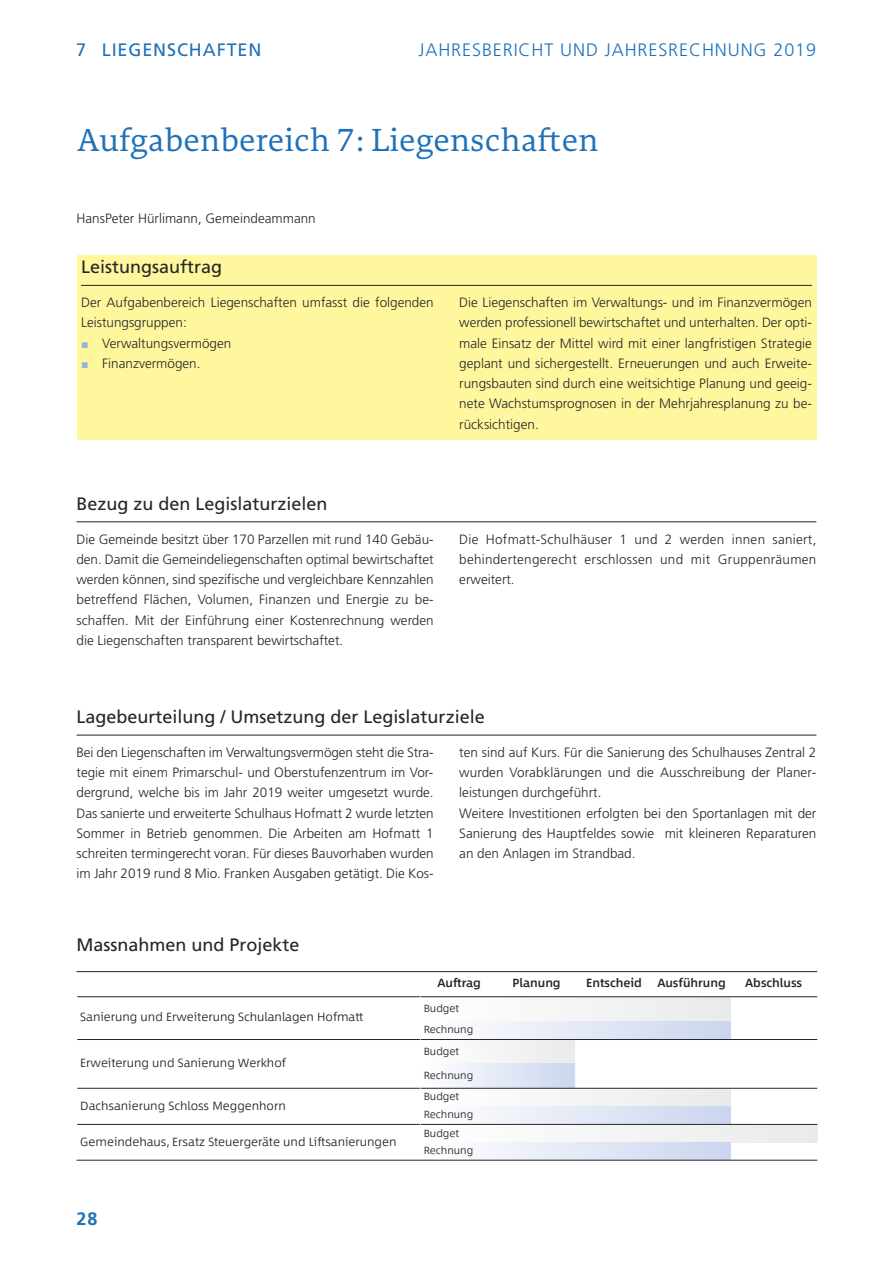
<style>
.page{position:relative;width:893px;height:1263px;background:#fff}
.page>*{position:absolute;margin:0;border:0;box-sizing:border-box;transform-origin:0 0}
.t1{font:300 31.5px "Edit Serif Pro";color:#1f71b9}
.t2{font:18px "Frutiger";color:#272526}
.t3{font:300 18px "Frutiger";letter-spacing:.05em;color:#1f71b9}
.t4{font:18px "Frutiger";letter-spacing:.05em;color:#1f71b9}
.t5{font:700 18px "Frutiger";color:#1f71b9}
.t6{font:300 13.5px/20.2px "Frutiger";color:#272526;text-align:justify}
.t7{font:300 12px "Between 1";color:#272526}
.t8{font:500 12px "Between 1";color:#272526}
.t9{font:300 10.5px "Between 1";color:#272526}
.s1{font-family:"European Pi Three";font-weight:400;color:#8fb8dc}
</style>
<div class="page">
<div style="left:77px;top:255px;width:739px;height:185px;background:#fff79e"></div>
<hr style="left:81px;top:285px;width:731px;height:1px;background:#272526">
<hr style="left:77px;top:521px;width:739px;height:1px;background:#272526">
<hr style="left:77px;top:735px;width:739px;height:1px;background:#272526">
<div style="left:421px;top:997px;width:309px;height:24px;background:#f4f5f5"></div>
<div style="left:421px;top:1021px;width:309px;height:18px;background:linear-gradient(to right,#fff,#cad5ee)"></div>
<div style="left:421px;top:1040px;width:154px;height:24px;background:#f4f5f5"></div>
<div style="left:421px;top:1064px;width:154px;height:24px;background:linear-gradient(to right,#fff,#cbd6ee)"></div>
<div style="left:421px;top:1089px;width:309px;height:17px;background:#f4f5f5"></div>
<div style="left:421px;top:1106px;width:309px;height:18px;background:linear-gradient(to right,#fff,#cad5ee)"></div>
<div style="left:421px;top:1125px;width:396px;height:17px;background:#f4f5f5"></div>
<div style="left:421px;top:1142px;width:309px;height:18px;background:linear-gradient(to right,#fff,#cad5ee)"></div>
<hr style="left:77px;top:971px;width:740px;height:1px;background:#272526">
<hr style="left:77px;top:996px;width:343px;height:1px;background:#272526">
<hr style="left:421px;top:996px;width:396px;height:1px;background:#272526">
<hr style="left:77px;top:1039px;width:343px;height:1px;background:#272526">
<hr style="left:421px;top:1039px;width:396px;height:1px;background:#272526">
<hr style="left:77px;top:1088px;width:343px;height:1px;background:#272526">
<hr style="left:421px;top:1088px;width:396px;height:1px;background:#272526">
<hr style="left:77px;top:1124px;width:343px;height:1px;background:#272526">
<hr style="left:421px;top:1124px;width:396px;height:1px;background:#272526">
<hr style="left:77px;top:1160px;width:740px;height:1px;background:#272526">
<p class="t4" style="left:76px;top:43px;width:187px">7 LIEGENSCHAFTEN</p>
<p class="t3" style="left:419px;top:43px;width:399px">JAHRESBERICHT UND JAHRESRECHNUNG 2019</p>
<p class="t1" style="left:77px;top:121px;width:524px">Aufgabenbereich 7: Liegenschaften</p>
<p class="t6" style="left:77px;top:209px;width:241px">HansPeter Hürlimann, Gemeindeammann</p>
<p class="t2" style="left:81px;top:260px;width:143px">Leistungsauftrag</p>
<p class="t6" style="left:81px;top:293px;width:354px">Der Aufgabenbereich Liegenschaften umfasst die folgenden<br>Leistungsgruppen:</p>
<p class="t6" style="left:81px;top:334px;width:152px"><span class="s1">-</span> Verwaltungsvermögen</p>
<p class="t6" style="left:81px;top:354px;width:121px"><span class="s1">-</span> Finanzvermögen.</p>
<p class="t6" style="left:459px;top:293px;width:354px">Die Liegenschaften im Verwaltungs- und im Finanzvermögen werden professionell bewirtschaftet und unterhalten. Der opti - male Einsatz der Mittel wird mit einer langfristigen Strategie geplant und sichergestellt. Erneuerungen und auch Erweite&shy;rungsbauten sind durch eine weitsichtige Planung und geeig&shy;nete Wachstumsprognosen in der Mehrjahresplanung zu be&shy;rücksichtigen.</p>
<p class="t2" style="left:77px;top:496px;width:253px">Bezug zu den Legislaturzielen</p>
<p class="t6" style="left:77px;top:530px;width:359px">Die Gemeinde besitzt über 170 Parzellen mit rund 140 Gebäu&shy;den. Damit die Gemeindeliegenschaften optimal bewirtschaftet werden können, sind spezifische und vergleichbare Kennzahlen betreffend Flächen, Volumen, Finanzen und Energie zu be&shy;schaffen. Mit der Einführung einer Kostenrechnung werden die Liegenschaften transparent bewirtschaftet.</p>
<p class="t6" style="left:459px;top:530px;width:359px">Die Hofmatt-Schulhäuser 1 und 2 werden innen saniert, behindertengerecht erschlossen und mit Gruppenräumen erweitert.</p>
<p class="t2" style="left:77px;top:709px;width:410px">Lagebeurteilung / Umsetzung der Legislaturziele</p>
<p class="t6" style="left:77px;top:743px;width:359px">Bei den Liegenschaften im Verwaltungsvermögen steht die Stra&shy;tegie mit einem Primarschul- und Oberstufenzentrum im Vor&shy;dergrund, welche bis im Jahr 2019 weiter umgesetzt wurde.<br>Das sanierte und erweiterte Schulhaus Hofmatt 2 wurde letzten Sommer in Betrieb genommen. Die Arbeiten am Hofmatt 1 schreiten termingerecht voran. Für dieses Bauvorhaben wurden im Jahr 2019 rund 8 Mio. Franken Ausgaben getätigt. Die Kos-</p>
<p class="t6" style="left:459px;top:743px;width:359px">ten sind auf Kurs. Für die Sanierung des Schulhauses Zentral 2 wurden Vorabklärungen und die Ausschreibung der Planer - leistungen durchgeführt.</p>
<p class="t6" style="left:459px;top:804px;width:359px">Weitere Investitionen erfolgten bei den Sportanlagen mit der Sanierung des Hauptfeldes sowie mit kleineren Reparaturen an den Anlagen im Strandbad.</p>
<p class="t2" style="left:77px;top:937px;width:225px">Massnahmen und Projekte</p>
<p class="t7" style="left:80px;top:1009px;width:285px">Sanierung und Erweiterung Schulanlagen Hofmatt</p>
<p class="t7" style="left:80px;top:1055px;width:207px">Erweiterung und Sanierung Werkhof</p>
<p class="t7" style="left:80px;top:1097px;width:207px">Dachsanierung Schloss Meggenhorn</p>
<p class="t7" style="left:80px;top:1133px;width:318px">Gemeindehaus, Ersatz Steuergeräte und Liftsanierungen</p>
<p class="t5" style="left:77px;top:1212px;width:22px">28</p>
<p class="t8" style="left:437px;top:975px;width:45px">Auftrag</p>
<p class="t8" style="left:512px;top:975px;width:50px">Planung</p>
<p class="t8" style="left:586px;top:975px;width:57px">Entscheid</p>
<p class="t8" style="left:657px;top:975px;width:70px">Ausführung</p>
<p class="t8" style="left:745px;top:975px;width:58px">Abschluss</p>
<p class="t9" style="left:424px;top:1001px;width:37px">Budget</p>
<p class="t9" style="left:424px;top:1022px;width:51px">Rechnung</p>
<p class="t9" style="left:424px;top:1044px;width:37px">Budget</p>
<p class="t9" style="left:424px;top:1068px;width:51px">Rechnung</p>
<p class="t9" style="left:424px;top:1090px;width:37px">Budget</p>
<p class="t9" style="left:424px;top:1107px;width:51px">Rechnung</p>
<p class="t9" style="left:424px;top:1126px;width:37px">Budget</p>
<p class="t9" style="left:424px;top:1143px;width:51px">Rechnung</p>
</div>
